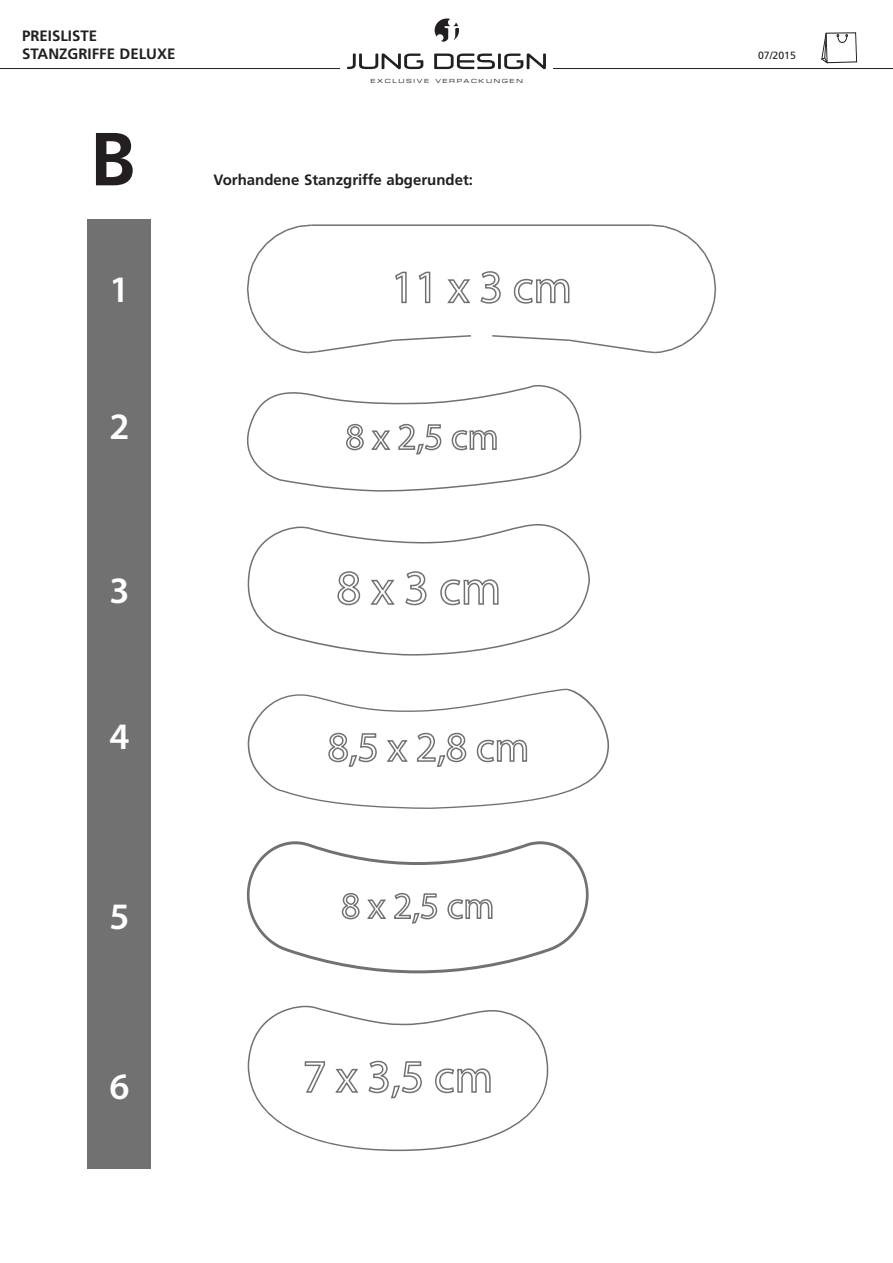
<style>
.page{position:relative;width:893px;height:1263px;background:#fff}
.page>*{position:absolute;margin:0;border:0;box-sizing:border-box;transform-origin:0 0}
.t1{font:700 75px "Frutiger LT Pro";color:#231f20}
.t2{font:600 37.5px "Myriad Pro";color:#fff}
.t3{font:700 15px/18px "Frutiger LT Pro";color:#231f20}
.t4{font:10.5px "Frutiger LT Pro";color:#231f20}
.t5{font:5.7px "Eurostile Extended Two";letter-spacing:.265em;color:#231f20;scale:1.05 1}
</style>
<div class="page">
<hr style="left:0;top:68px;width:893px;height:1px;background:#231f20">
<svg style="left:821px;top:32px;width:36px;height:32px"></svg>
<div style="left:340px;top:19px;width:213px;height:65px;background:#fff"></div>
<hr style="left:498px;top:54px;width:3px;height:15px;background:#231f20">
<svg style="left:504px;top:53px;width:42px;height:16px"></svg>
<svg style="left:434px;top:54px;width:61px;height:15px"></svg>
<svg style="left:347px;top:53px;width:76px;height:16px"></svg>
<svg style="left:435px;top:19px;width:24px;height:23px"></svg>
<div style="left:87px;top:219px;width:64px;height:949px;background:#717171"></div>
<svg style="left:247px;top:384px;width:335px;height:108px"></svg>
<svg style="left:246px;top:841px;width:343px;height:133px"></svg>
<svg style="left:341px;top:892px;width:97px;height:33px"></svg>
<svg style="left:447px;top:898px;width:46px;height:22px"></svg>
<svg style="left:247px;top:689px;width:363px;height:120px"></svg>
<hr style="left:311px;top:224px;width:341px;height:2px;background:#717171">
<svg style="left:247px;top:224px;width:225px;height:130px"></svg>
<svg style="left:479px;top:224px;width:238px;height:130px"></svg>
<svg style="left:248px;top:1006px;width:300px;height:145px"></svg>
<svg style="left:247px;top:524px;width:343px;height:132px"></svg>
<p class="t3" style="left:22px;top:28px;width:155px">PREISLISTE<br>STANZGRIFFE DELUXE</p>
<h1 class="t1" style="left:90px;top:133px;width:47px">B</h1>
<h2 class="t2" style="left:109px;top:276px;width:22px">1</h2>
<p class="t5" style="left:371px;top:79px;width:146px">EXCLUSIVE VERPACKUNGEN</p>
<p class="t3" style="left:214px;top:173px;width:261px">Vorhandene Stanzgriffe abgerundet:</p>
<h2 class="t2" style="left:109px;top:412px;width:22px">2</h2>
<h2 class="t2" style="left:109px;top:576px;width:22px">3</h2>
<h2 class="t2" style="left:109px;top:722px;width:22px">4</h2>
<h2 class="t2" style="left:109px;top:902px;width:22px">5</h2>
<h2 class="t2" style="left:109px;top:1072px;width:22px">6</h2>
<p class="t4" style="left:758px;top:52px;width:39px">07/2015</p>
</div>
